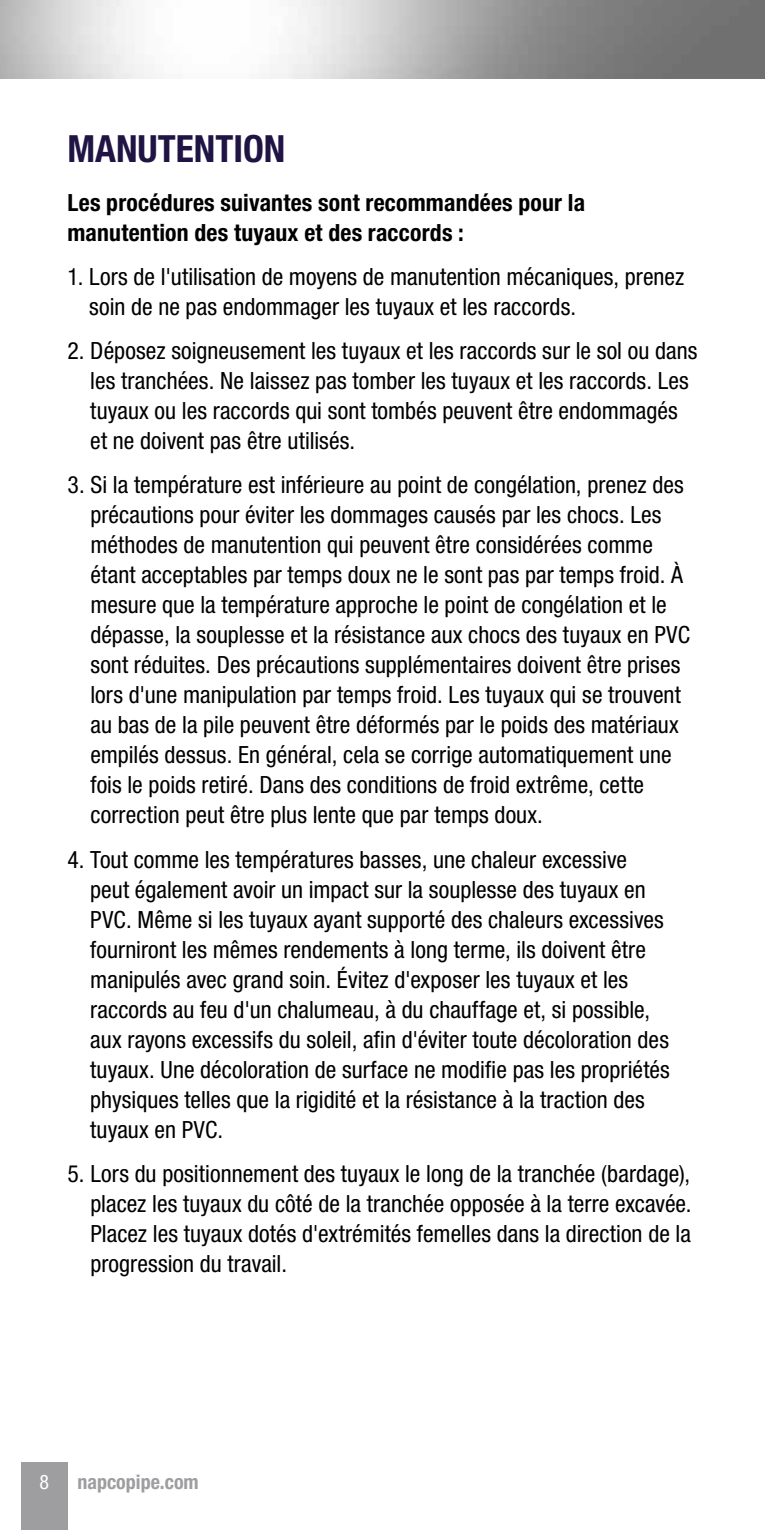
<style>
.page{position:relative;width:765px;height:1530px;background:#fff}
.page>*{position:absolute;margin:0;border:0;box-sizing:border-box;transform-origin:0 0}
.t1{font:700 condensed 37.5px "Helvetica Neue LT Std";color:#201444}
.t2{font:condensed 23.75px/30px "Helvetica Neue LT Std";letter-spacing:.005em;color:#000}
.t3{font:700 condensed 23.75px/30px "Helvetica Neue LT Std";letter-spacing:.01em;color:#000}
.t4{font:700 condensed 20px "Helvetica Neue LT Std";color:#9e9da0}
.t5{font:condensed 20px "Helvetica Neue LT Std";color:#fff}
</style>
<div class="page">
<div style="left:21px;top:1462px;width:47px;height:68px;background:#9e9da0"></div>
<h1 class="t1" style="left:68px;top:126px;width:219px">MANUTENTION</h1>
<p class="t3" style="left:68px;top:187px;width:519px">Les procédures suivantes sont recommandées pour la manutention des tuyaux et des raccords :</p>
<p class="t2" style="left:89px;top:261px;width:597px;text-indent:-22px">1. Lors de l'utilisation de moyens de manutention mécaniques, prenez soin de ne pas endommager les tuyaux et les raccords.</p>
<p class="t2" style="left:90px;top:335px;width:609px;text-indent:-23px">2. Déposez soigneusement les tuyaux et les raccords sur le sol ou dans les tranchées. Ne laissez pas tomber les tuyaux et les raccords. Les tuyaux ou les raccords qui sont tombés peuvent être endommagés et ne doivent pas être utilisés.</p>
<p class="t2" style="left:90px;top:470px;width:601px;text-indent:-23px">3. Si la température est inférieure au point de congélation, prenez des précautions pour éviter les dommages causés par les chocs. Les méthodes de manutention qui peuvent être considérées comme étant acceptables par temps doux ne le sont pas par temps froid. À mesure que la température approche le point de congélation et le dépasse, la souplesse et la résistance aux chocs des tuyaux en PVC sont réduites. Des précautions supplémentaires doivent être prises lors d'une manipulation par temps froid. Les tuyaux qui se trouvent au bas de la pile peuvent être déformés par le poids des matériaux empilés dessus. En général, cela se corrige automatiquement une fois le poids retiré. Dans des conditions de froid extrême, cette correction peut être plus lente que par temps doux.</p>
<p class="t2" style="left:90px;top:844px;width:581px;text-indent:-23px">4. Tout comme les températures basses, une chaleur excessive peut également avoir un impact sur la souplesse des tuyaux en PVC. Même si les tuyaux ayant supporté des chaleurs excessives fourniront les mêmes rendements à long terme, ils doivent être manipulés avec grand soin. Évitez d'exposer les tuyaux et les raccords au feu d'un chalumeau, à du chauffage et, si possible, aux rayons excessifs du soleil, afin d'éviter toute décoloration des tuyaux. Une décoloration de surface ne modifie pas les propriétés physiques telles que la rigidité et la résistance à la traction des tuyaux en PVC.</p>
<p class="t2" style="left:90px;top:1158px;width:603px;text-align:justify;text-indent:-23px">5. Lors du positionnement des tuyaux le long de la tranchée (bardage), placez les tuyaux du côté de la tranchée opposée à la terre excavée.<br>Placez les tuyaux dotés d'extrémités femelles dans la direction de la progression du travail.</p>
<p class="t5" style="left:40px;top:1470px;width:11px">8</p>
<p class="t4" style="left:77px;top:1470px;width:123px">napcopipe.com</p>
</div>
